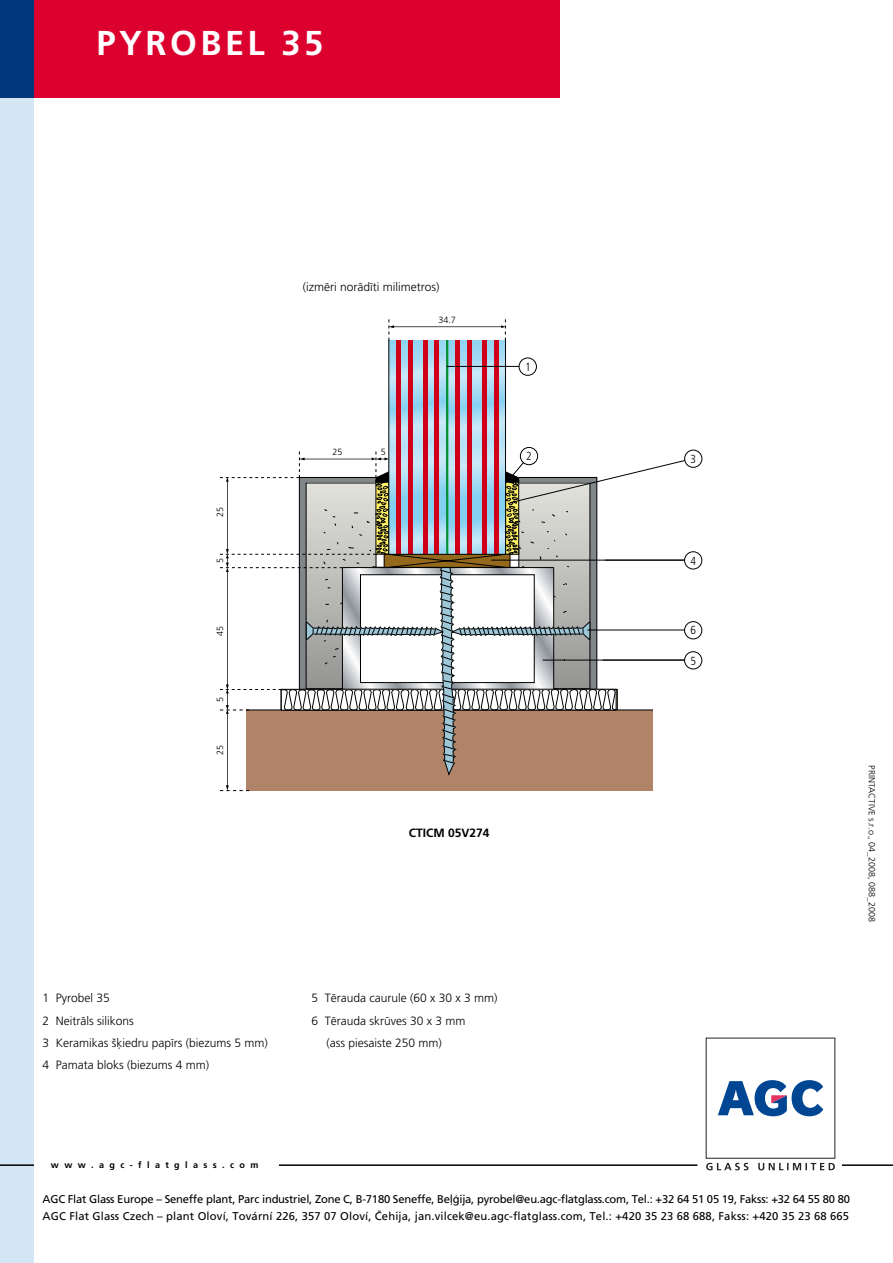
<style>
.page{position:relative;width:893px;height:1263px;background:#fff}
.page>*{position:absolute;margin:0;border:0;box-sizing:border-box;transform-origin:0 0}
.t1{font:700 34.5px "Frutiger CE";letter-spacing:.1em;color:#fff}
.t2{font:300 12px/22.2px "Frutiger CE";color:#000}
.t3{font:700 12px "Frutiger CE";color:#000}
.t4{font:300 condensed 11.7px "Frutiger CE";color:#000}
.t5{font:11.25px/16.5px "Frutiger CE";letter-spacing:-.02em;color:#000}
.t6{font:300 9px "Frutiger CE";color:#000}
.t7{font:700 9px "Frutiger CE";letter-spacing:.6em;color:#000}
</style>
<div class="page">
<div style="left:0;top:0;width:34px;height:1263px;background:#d4e5f4"></div>
<div style="left:34px;top:0;width:526px;height:98px;background:#dc002e"></div>
<div style="left:0;top:0;width:34px;height:98px;background:#00377b"></div>
<svg style="left:718px;top:1080px;width:105px;height:36px"></svg>
<svg style="left:706px;top:1163px;width:129px;height:7px"></svg>
<hr style="left:842px;top:1164px;width:51px;height:2px;background:#000">
<hr style="left:0;top:1164px;width:34px;height:2px;background:#000">
<hr style="left:279px;top:1164px;width:418px;height:2px;background:#000">
<hr style="left:446px;top:340px;width:2px;height:215px;background:#009036">
<svg style="left:389px;top:341px;width:57px;height:111px;background:#add0e7"></svg>
<hr style="left:408px;top:340px;width:4px;height:215px;background:#d10019">
<div style="left:396px;top:340px;width:5px;height:215px;background:#d10019"></div>
<hr style="left:388px;top:340px;width:1px;height:215px;background:#000">
<hr style="left:423px;top:340px;width:4px;height:215px;background:#d10019">
<div style="left:434px;top:340px;width:5px;height:215px;background:#d10019"></div>
<svg style="left:448px;top:341px;width:57px;height:111px;background:#abd7ed"></svg>
<div style="left:467px;top:340px;width:5px;height:215px;background:#d10019"></div>
<div style="left:455px;top:340px;width:5px;height:215px;background:#d10019"></div>
<hr style="left:505px;top:340px;width:1px;height:215px;background:#000">
<div style="left:482px;top:340px;width:5px;height:215px;background:#d10019"></div>
<hr style="left:494px;top:340px;width:4px;height:215px;background:#d10019">
<hr style="left:446px;top:366px;width:83px;height:1px;background:#000">
<div style="left:519px;top:358px;width:17px;height:17px;background:#fff;border-radius:50%"></div>
<div style="left:519px;top:358px;width:18px;height:18px;border:1px solid #000;border-radius:50%"></div>
<div style="left:520px;top:447px;width:18px;height:18px;border:1px solid #000;border-radius:50%"></div>
<div style="left:684px;top:450px;width:18px;height:18px;border:1px solid #000;border-radius:50%"></div>
<div style="left:684px;top:621px;width:18px;height:18px;border:1px solid #000;border-radius:50%"></div>
<div style="left:684px;top:551px;width:18px;height:18px;border:1px solid #000;border-radius:50%"></div>
<div style="left:684px;top:651px;width:18px;height:18px;border:1px solid #000;border-radius:50%"></div>
<svg style="left:389px;top:319px;width:117px;height:22px"></svg>
<svg style="left:220px;top:452px;width:474px;height:339px"></svg>
<h1 class="t1" style="left:97px;top:23px;width:228px">PYROBEL 35</h1>
<p class="t6" style="left:215px;top:517px;width:12px;rotate:-90deg">25</p>
<p class="t6" style="left:215px;top:563px;width:7px;rotate:-90deg">5</p>
<p class="t6" style="left:215px;top:636px;width:12px;rotate:-90deg">45</p>
<p class="t6" style="left:215px;top:701px;width:7px;rotate:-90deg">5</p>
<p class="t6" style="left:215px;top:755px;width:12px;rotate:-90deg">25</p>
<p class="t2" style="left:303px;top:276px;width:138px">(izmēri norādīti milimetros)</p>
<p class="t6" style="left:333px;top:447px;width:12px">25</p>
<p class="t6" style="left:381px;top:447px;width:7px">5</p>
<p class="t6" style="left:438px;top:314px;width:19px">34.7</p>
<p class="t4" style="left:525px;top:360px;width:7px">1</p>
<p class="t4" style="left:526px;top:449px;width:7px">2</p>
<p class="t4" style="left:691px;top:452px;width:7px">3</p>
<p class="t4" style="left:690px;top:554px;width:8px">48</p>
<p class="t4" style="left:690px;top:624px;width:7px">6</p>
<p class="t4" style="left:689px;top:654px;width:8px">65</p>
<p class="t3" style="left:409px;top:826px;width:82px">CTICM 05V274</p>
<p class="t2" style="left:43px;top:987px;width:227px">1 Pyrobel 35<br>2 Neitrāls silikons<br>3 Keramikas šķiedru papīrs (biezums 5 mm)<br>4 Pamata bloks (biezums 4 mm)</p>
<p class="t2" style="left:311px;top:987px;width:188px">5 Tērauda caurule (60 x 30 x 3 mm)</p>
<p class="t2" style="left:311px;top:1009px;width:156px">6 Tērauda skrūves 30 x 3 mm</p>
<p class="t2" style="left:326px;top:1031px;width:117px">(ass piesaiste 250 mm)</p>
<p class="t6" style="left:877px;top:765px;width:158px;rotate:90deg">PRINTACTIVE s.r.o., 04_2008, 088_2008</p>
<p class="t7" style="left:51px;top:1160px;width:209px">www.agc-flatglass.com</p>
<p class="t5" style="left:43px;top:1191px;width:809px">AGC Flat Glass Europe – Seneffe plant, Parc industriel, Zone C, B-7180 Seneffe, Beļģija, pyrobel@eu.agc-flatglass.com, Tel.: +32 64 51 05 19, Fakss: +32 64 55 80 80<br>AGC Flat Glass Czech – plant Oloví, Tovární 226, 357 07 Oloví, Čehija, jan.vilcek@eu.agc-flatglass.com, Tel.: +420 35 23 68 688, Fakss: +420 35 23 68 665</p>
</div>
